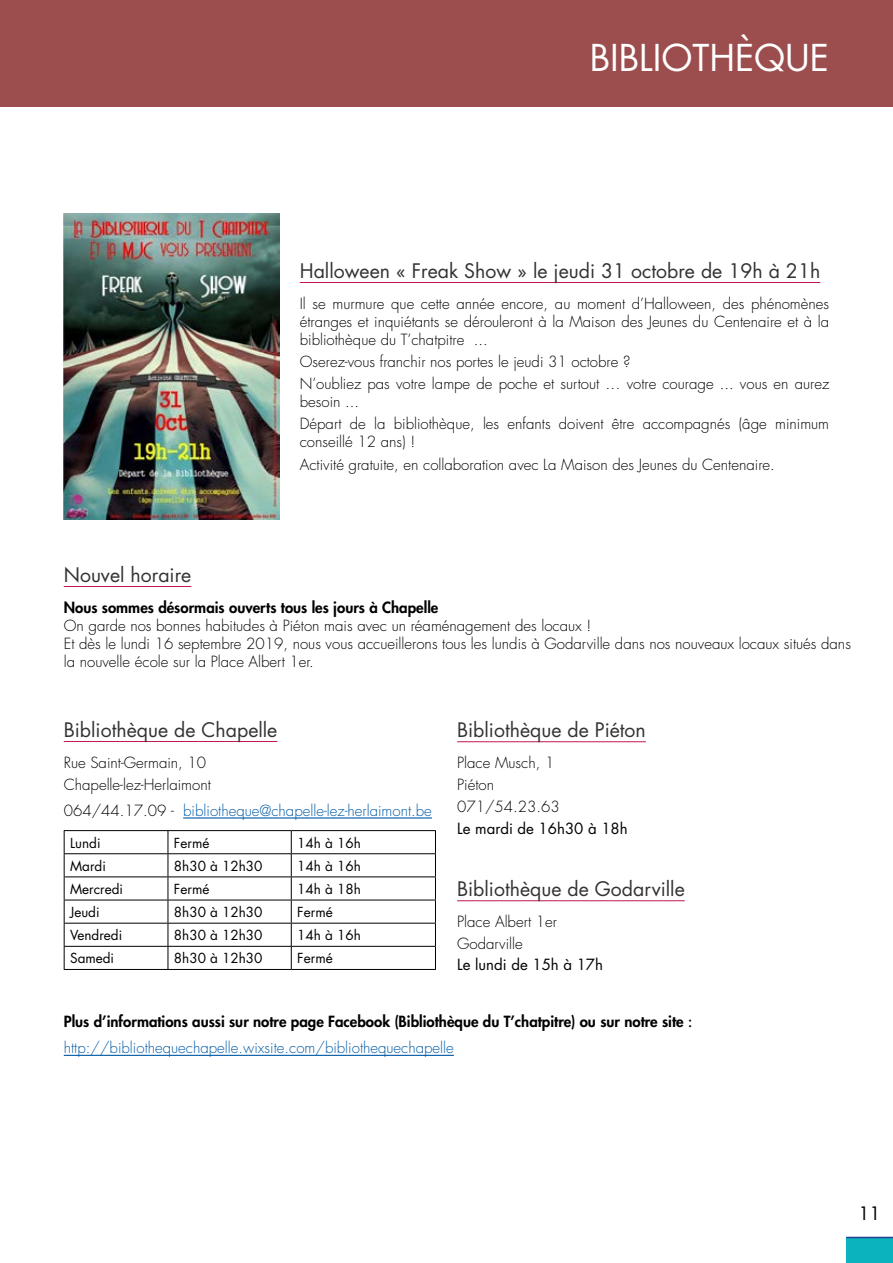
<style>
.page{position:relative;width:893px;height:1263px;background:#fff}
.page>*{position:absolute;margin:0;border:0;box-sizing:border-box;transform-origin:0 0}
.t1{font:36px "Futura";color:#fff}
.t2{font:19.5px "Futura";color:#333}
.t3{font:18px "Futura";color:#000}
.t4{font:300 15px/22.2px "Futura";color:#000}
.t5{font:800 15px/25.8px "Futura";color:#000}
.t6{font:300 15px "Futura";color:#005ba7}
.t7{font:800 15px "Futura Std";color:#000}
.t8{font:15px "Futura Std";color:#000}
.t9{font:13.5px "Futura Std";color:#000}
.s1{color:#000}
.s2{font-family:"Minion Pro";font-weight:400;font-size:18px}
.s3{font-weight:300;color:#005ba7}
</style>
<div class="page">
<div style="left:846px;top:1237px;width:47px;height:26px;background:#09b4bf"></div>
<hr style="left:846px;top:1237px;width:47px;height:1px;background:#274190">
<div style="left:0;top:0;width:893px;height:106px;background:#9c4d4d"></div>
<hr style="left:64px;top:586px;width:127px;height:1px;background:#c2184d">
<hr style="left:64px;top:741px;width:213px;height:1px;background:#c2184d">
<hr style="left:183px;top:817px;width:249px;height:1px;background:#005ba7">
<hr style="left:64px;top:1055px;width:390px;height:1px;background:#005ba7">
<hr style="left:64px;top:830px;width:104px;height:1px;background:#000">
<hr style="left:168px;top:830px;width:123px;height:1px;background:#000">
<hr style="left:291px;top:830px;width:145px;height:1px;background:#000">
<hr style="left:64px;top:853px;width:104px;height:1px;background:#000">
<hr style="left:168px;top:853px;width:123px;height:1px;background:#000">
<hr style="left:291px;top:853px;width:145px;height:1px;background:#000">
<hr style="left:64px;top:876px;width:104px;height:1px;background:#000">
<hr style="left:168px;top:876px;width:123px;height:1px;background:#000">
<hr style="left:291px;top:876px;width:145px;height:1px;background:#000">
<hr style="left:64px;top:900px;width:104px;height:1px;background:#000">
<hr style="left:168px;top:900px;width:123px;height:1px;background:#000">
<hr style="left:291px;top:900px;width:145px;height:1px;background:#000">
<hr style="left:64px;top:923px;width:104px;height:1px;background:#000">
<hr style="left:168px;top:923px;width:123px;height:1px;background:#000">
<hr style="left:291px;top:923px;width:145px;height:1px;background:#000">
<hr style="left:64px;top:946px;width:104px;height:1px;background:#000">
<svg style="left:64px;top:831px;width:1px;height:138px"></svg>
<hr style="left:168px;top:946px;width:123px;height:1px;background:#000">
<svg style="left:168px;top:831px;width:1px;height:138px"></svg>
<hr style="left:291px;top:946px;width:145px;height:1px;background:#000">
<svg style="left:291px;top:831px;width:1px;height:138px"></svg>
<svg style="left:435px;top:831px;width:1px;height:138px"></svg>
<hr style="left:64px;top:969px;width:104px;height:1px;background:#000">
<hr style="left:168px;top:969px;width:123px;height:1px;background:#000">
<hr style="left:291px;top:969px;width:145px;height:1px;background:#000">
<img style="left:64px;top:214px;width:216px;height:305px">
<hr style="left:300px;top:282px;width:520px;height:1px;background:#c2184d">
<hr style="left:457px;top:741px;width:189px;height:1px;background:#c2184d">
<hr style="left:457px;top:900px;width:228px;height:1px;background:#c2184d">
<h1 class="t1" style="left:590px;top:33px;width:241px">BIBLIOTHÈQUE</h1>
<h2 class="t2" style="left:300px;top:257px;width:522px">Halloween « Freak Show » le jeudi 31 octobre de 19h à 21h</h2>
<p class="t4" style="left:300px;top:294px;width:531px;line-height:18px;text-align:justify">Il se murmure que cette année encore, au moment d’Halloween, des phénomènes étranges et inquiétants se dérouleront à la Maison des Jeunes du Centenaire et à la bibliothèque du T’chatpitre ...</p>
<p class="t4" style="left:300px;top:350px;width:531px">Oserez-vous franchir nos portes le jeudi 31 octobre ?<br>N’oubliez pas votre lampe de poche et surtout … votre courage ... vous en aurez</p>
<p class="t4" style="left:300px;top:391px;width:531px">besoin ...<br>Départ de la bibliothèque, les enfants doivent être accompagnés (âge minimum</p>
<p class="t4" style="left:300px;top:431px;width:476px">conseillé 12 ans) !<br>Activité gratuite, en collaboration avec La Maison des Jeunes du Centenaire.</p>
<h2 class="t2" style="left:64px;top:561px;width:129px">Nouvel horaire</h2>
<p class="t7" style="left:64px;top:598px;width:376px">Nous sommes désormais ouverts tous les jours à Chapelle</p>
<p class="t4" style="left:64px;top:616px;width:789px;line-height:18px">On garde nos bonnes habitudes à Piéton mais avec un réaménagement des locaux !<br>Et dès le lundi 16 septembre 2019, nous vous accueillerons tous les lundis à Godarville dans nos nouveaux locaux situés dans la nouvelle école sur la Place Albert 1er.</p>
<h2 class="t2" style="left:64px;top:716px;width:215px">Bibliothèque de Chapelle</h2>
<p class="t4" style="left:64px;top:751px;width:149px">Rue Saint-Germain, 10<br>Chapelle-lez-Herlaimont</p>
<p class="t6" style="left:64px;top:801px;width:370px"><span class="s1">064/44.17.09 -</span> bibliotheque@chapelle-lez-herlaimont.be</p>
<p class="t9" style="left:70px;top:834px;width:32px">Lundi</p>
<p class="t9" style="left:174px;top:834px;width:37px">Fermé</p>
<p class="t9" style="left:297px;top:834px;width:65px">14h à 16h</p>
<p class="t9" style="left:70px;top:857px;width:37px">Mardi</p>
<p class="t9" style="left:174px;top:857px;width:90px">8h30 à 12h30</p>
<p class="t9" style="left:297px;top:857px;width:65px">14h à 16h</p>
<p class="t9" style="left:70px;top:880px;width:54px">Mercredi</p>
<p class="t9" style="left:174px;top:880px;width:37px">Fermé</p>
<p class="t9" style="left:297px;top:880px;width:65px">14h à 18h</p>
<p class="t9" style="left:70px;top:903px;width:31px">Jeudi</p>
<p class="t9" style="left:174px;top:903px;width:90px">8h30 à 12h30</p>
<p class="t9" style="left:297px;top:903px;width:37px">Fermé</p>
<p class="t9" style="left:70px;top:927px;width:54px">Vendredi</p>
<p class="t9" style="left:174px;top:927px;width:90px">8h30 à 12h30</p>
<p class="t9" style="left:297px;top:927px;width:65px">14h à 16h</p>
<p class="t9" style="left:70px;top:950px;width:46px">Samedi</p>
<p class="t9" style="left:174px;top:950px;width:90px">8h30 à 12h30</p>
<p class="t9" style="left:297px;top:950px;width:37px">Fermé</p>
<h2 class="t2" style="left:457px;top:716px;width:190px">Bibliothèque de Piéton</h2>
<p class="t4" style="left:457px;top:751px;width:104px">Place Musch, 1<br>Piéton<br>071/54.23.63</p>
<p class="t8" style="left:457px;top:819px;width:172px">Le mardi de 16h30 à 18h</p>
<h2 class="t2" style="left:457px;top:875px;width:229px">Bibliothèque de Godarville</h2>
<p class="t4" style="left:457px;top:910px;width:101px">Place Albert 1er<br>Godarville</p>
<p class="t8" style="left:457px;top:954px;width:147px">Le lundi de 15h à 17h</p>
<p class="t5" style="left:64px;top:1008px;width:630px">Plus d’informations aussi sur notre page Facebook (Bibliothèque du T’chatpitre) ou sur notre site <span class="s2">: </span><span class="s3">http://bibliothequechapelle.wixsite.com/bibliothequechapelle</span></p>
<p class="t3" style="left:858px;top:1201px;width:24px">11</p>
</div>
